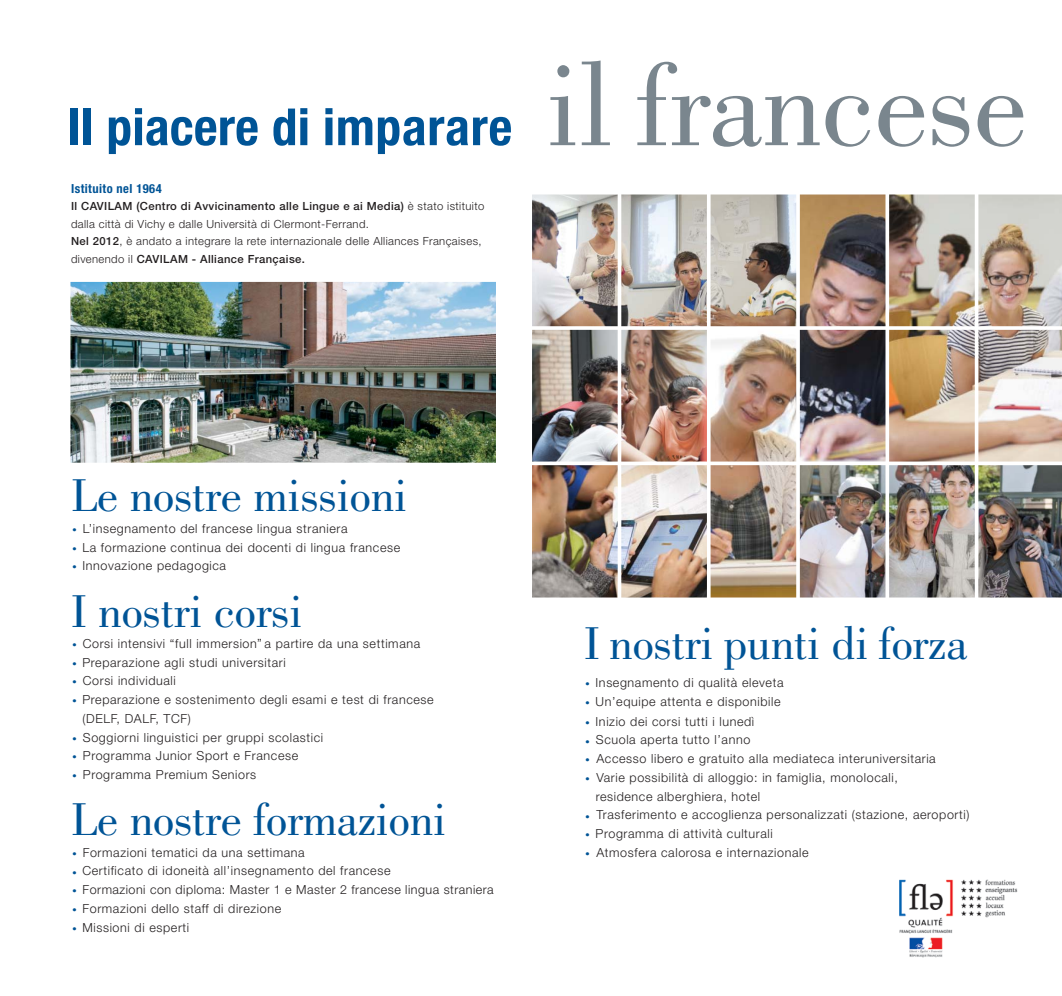
<style>
.page{position:relative;width:1062px;height:996px;background:#fff}
.page>*{position:absolute;margin:0;border:0;box-sizing:border-box;transform-origin:0 0}
.t1{font:121.25px "Bodoni";letter-spacing:-.01em;color:#7a868e}
.t2{font:700 condensed 51.25px "Helvetica Neue";letter-spacing:.005em;color:#005496}
.t3{font:47.5px "Bodoni";letter-spacing:-.005em;color:#005496}
.t4{font:300 12.5px/18.8px "Helvetica Neue";letter-spacing:.05em;color:#231f20}
.t5{font:700 condensed 12.5px "Helvetica Neue";letter-spacing:.035em;color:#005496}
.t6{font:300 11.25px/17.5px "Helvetica Neue";letter-spacing:.035em;color:#231f20}
.s1{font-weight:500}
.s2{font-family:"Bodoni";font-weight:400;font-size:27.5px;color:#005496}
</style>
<div class="page">
<img style="left:70px;top:282px;width:426px;height:181px">
<img style="left:532px;top:194px;width:85px;height:132px">
<img style="left:621px;top:194px;width:85px;height:132px">
<img style="left:710px;top:194px;width:86px;height:132px">
<img style="left:889px;top:194px;width:85px;height:132px">
<img style="left:889px;top:330px;width:85px;height:131px">
<img style="left:978px;top:330px;width:83px;height:131px">
<img style="left:799px;top:194px;width:86px;height:132px">
<img style="left:532px;top:330px;width:85px;height:131px">
<img style="left:621px;top:330px;width:85px;height:131px">
<img style="left:710px;top:334px;width:86px;height:127px">
<img style="left:532px;top:465px;width:85px;height:132px">
<img style="left:621px;top:465px;width:85px;height:132px">
<img style="left:710px;top:465px;width:86px;height:132px">
<img style="left:799px;top:465px;width:86px;height:132px">
<img style="left:889px;top:465px;width:85px;height:132px">
<img style="left:978px;top:465px;width:83px;height:132px">
<img style="left:799px;top:330px;width:86px;height:131px">
<img style="left:978px;top:194px;width:83px;height:132px">
<img style="left:899px;top:879px;width:119px;height:79px">
<h2 class="t2" style="left:68px;top:84px;width:446px">Il piacere di imparare</h2>
<p class="t5" style="left:71px;top:178px;width:92px">Istituito nel 1964</p>
<p class="t6" style="left:71px;top:197px;width:414px"><span class="s1">Il CAVILAM (Centro di Avvicinamento alle Lingue e ai Media)</span> è stato istituito dalla città di Vichy e dalle Università di Clermont-Ferrand.<br><span class="s1">Nel 2012</span>, è andato a integrare la rete internazionale delle Alliances Françaises, divenendo il <span class="s1">CAVILAM - Alliance Française.</span></p>
<h1 class="t1" style="left:546px;top:38px;width:482px">il francese</h1>
<h3 class="t3" style="left:71px;top:469px;width:338px">Le nostre missioni</h3>
<p class="t4" style="left:71px;top:518px;width:331px"><span class="s2">.</span> L’insegnamento del francese lingua straniera<br><span class="s2">.</span> La formazione continua dei docenti di lingua francese <span class="s2">.</span> Innovazione pedagogica</p>
<h3 class="t3" style="left:71px;top:584px;width:233px">I nostri corsi</h3>
<p class="t4" style="left:71px;top:633px;width:350px"><span class="s2">.</span> Corsi intensivi “full immersion a partire da una settimana</p>
<p class="t4" style="left:71px;top:652px;width:216px"><span class="s2">.</span> Preparazione agli studi universitari</p>
<p class="t4" style="left:71px;top:671px;width:106px"><span class="s2">.</span> Corsi individuali</p>
<p class="t4" style="left:71px;top:690px;width:364px"><span class="s2">.</span> Preparazione e sostenimento degli esami e test di francese</p>
<p class="t4" style="left:83px;top:708px;width:110px">(DELF, DALF, TCF)</p>
<p class="t4" style="left:71px;top:727px;width:253px"><span class="s2">.</span> Soggiorni linguistici per gruppi scolastici</p>
<p class="t4" style="left:71px;top:746px;width:229px"><span class="s2">.</span> Programma Junior Sport e Francese</p>
<p class="t4" style="left:71px;top:765px;width:187px"><span class="s2">.</span> Programma Premium Seniors</p>
<h3 class="t3" style="left:71px;top:793px;width:377px">Le nostre formazioni</h3>
<p class="t4" style="left:71px;top:842px;width:424px"><span class="s2">.</span> Formazioni tematici da una settimana<br><span class="s2">.</span> Certificato di idoneità all’insegnamento del francese<br><span class="s2">.</span> Formazioni con diploma: Master 1 e Master 2 francese lingua straniera <span class="s2">.</span> Formazioni dello staff di direzione<br><span class="s2">.</span> Missioni di esperti</p>
<p class="t4" style="left:262px;top:647px;width:6px;rotate:-180deg">“</p>
<h3 class="t3" style="left:584px;top:617px;width:385px">I nostri punti di forza</h3>
<p class="t4" style="left:584px;top:673px;width:201px"><span class="s2">.</span> Insegnamento di qualità eleveta <span class="s2">.</span> Un’equipe attenta e disponibile</p>
<p class="t4" style="left:584px;top:711px;width:171px"><span class="s2">.</span> Inizio dei corsi tutti i lunedì</p>
<p class="t4" style="left:584px;top:730px;width:168px"><span class="s2">.</span> Scuola aperta tutto l’anno</p>
<p class="t4" style="left:584px;top:749px;width:353px"><span class="s2">.</span> Accesso libero e gratuito alla mediateca interuniversitaria</p>
<p class="t4" style="left:584px;top:768px;width:315px"><span class="s2">.</span> Varie possibilità di alloggio: in famiglia, monolocali,</p>
<p class="t4" style="left:595px;top:786px;width:166px">residence alberghiera, hotel</p>
<p class="t4" style="left:584px;top:805px;width:386px"><span class="s2">.</span> Trasferimento e accoglienza personalizzati (stazione, aeroporti)</p>
<p class="t4" style="left:584px;top:824px;width:190px"><span class="s2">.</span> Programma di attività culturali</p>
<p class="t4" style="left:584px;top:843px;width:226px"><span class="s2">.</span> Atmosfera calorosa e internazionale</p>
</div>
